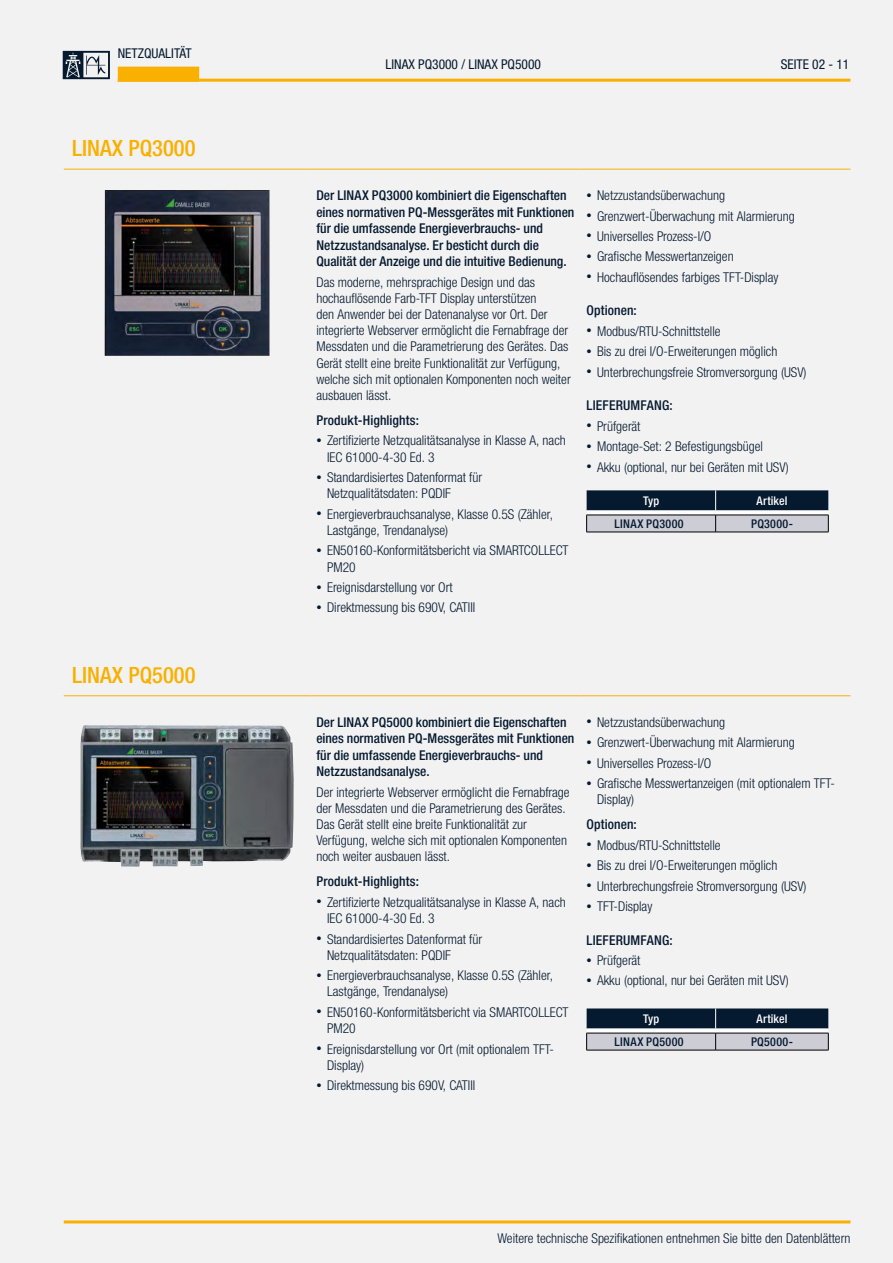
<style>
.page{position:relative;width:893px;height:1263px;background:#f2f2f2}
.page>*{position:absolute;margin:0;border:0;box-sizing:border-box;transform-origin:0 0}
.t1{font:500 condensed 22.5px "Helvetica Neue LTW1 G";color:#f9b000}
.t2{font:300 condensed 13.5px/16.2px "Helvetica Neue LTW1 G";color:#05192f}
.t3{font:500 condensed 13.5px/16.5px "Helvetica Neue LTW1 G";color:#05192f}
.t4{font:condensed 13.5px "Helvetica Neue LTW1 G";color:#05192f}
.t5{font:500 condensed 12px "Helvetica Neue LTW1 G";letter-spacing:.03em;color:#05192f}
.t6{font:500 condensed 12px "Helvetica Neue LTW1 G";letter-spacing:.015em;color:#fff}
.s1{font-weight:400;font-size:10.5px}
</style>
<div class="page">
<hr style="left:118px;top:79px;width:732px;height:3px;background:#f9b000">
<div style="left:118px;top:67px;width:81px;height:15px;background:#f9b000"></div>
<hr style="left:64px;top:1220px;width:786px;height:3px;background:#f9b000">
<svg style="left:63px;top:51px;width:47px;height:28px"></svg>
<hr style="left:64px;top:169px;width:246px;height:1px;background:#f9b000">
<hr style="left:310px;top:169px;width:270px;height:1px;background:#f9b000">
<hr style="left:580px;top:169px;width:270px;height:1px;background:#f9b000">
<hr style="left:64px;top:695px;width:246px;height:1px;background:#f9b000">
<hr style="left:310px;top:695px;width:270px;height:1px;background:#f9b000">
<hr style="left:580px;top:695px;width:270px;height:1px;background:#f9b000">
<img style="left:105px;top:190px;width:164px;height:166px">
<svg style="left:586px;top:490px;width:243px;height:42px;background:#6c7583"></svg>
<hr style="left:586px;top:532px;width:130px;height:1px;background:#000">
<hr style="left:716px;top:532px;width:112px;height:1px;background:#000">
<img style="left:81px;top:725px;width:213px;height:141px">
<svg style="left:586px;top:1008px;width:243px;height:42px;background:#6d7684"></svg>
<hr style="left:586px;top:1050px;width:130px;height:1px;background:#000">
<hr style="left:716px;top:1050px;width:112px;height:1px;background:#000">
<p class="t4" style="left:118px;top:45px;width:76px">NETZQUALITÄT</p>
<h1 class="t1" style="left:72px;top:135px;width:125px">LINAX PQ3000</h1>
<h1 class="t1" style="left:72px;top:661px;width:125px">LINAX PQ5000</h1>
<p class="t4" style="left:385px;top:56px;width:157px">LINAX PQ3000 / LINAX PQ5000</p>
<p class="t4" style="left:781px;top:56px;width:70px">SEITE 02 - 11</p>
<p class="t3" style="left:316px;top:187px;width:259px">Der LINAX PQ3000 kombiniert die Eigenschaften eines normativen PQ-Messgerätes mit Funktionen für die umfassende Energieverbrauchs- und Netzzustandsanalyse. Er besticht durch die Qualität der Anzeige und die intuitive Bedienung.</p>
<p class="t2" style="left:316px;top:274px;width:256px">Das moderne, mehrsprachige Design und das hochauflösende Farb-TFT Display unterstützen<br>den Anwender bei der Datenanalyse vor Ort. Der integrierte Webserver ermöglicht die Fernabfrage der Messdaten und die Parametrierung des Gerätes. Das Gerät stellt eine breite Funktionalität zur Verfügung, welche sich mit optionalen Komponenten noch weiter ausbauen lässt.</p>
<p class="t3" style="left:316px;top:412px;width:104px">Produkt-Highlights:</p>
<p class="t2" style="left:327px;top:433px;width:240px;text-indent:-11px"><span class="s1">•</span> Zertifizierte Netzqualitätsanalyse in Klasse A, nach<br>IEC 61000-4-30 Ed. 3</p>
<p class="t2" style="left:327px;top:469px;width:157px;text-indent:-11px"><span class="s1">•</span> Standardisiertes Datenformat für<br>Netzqualitätsdaten: PQDIF</p>
<p class="t2" style="left:327px;top:506px;width:227px;text-indent:-11px"><span class="s1">•</span> Energieverbrauchsanalyse, Klasse 0.5S (Zähler,<br>Lastgänge, Trendanalyse)</p>
<p class="t2" style="left:327px;top:543px;width:243px;text-indent:-11px"><span class="s1">•</span> EN50160-Konformitätsbericht via SMARTCOLLECT<br>PM20</p>
<p class="t2" style="left:316px;top:579px;width:138px"><span class="s1">•</span> Ereignisdarstellung vor Ort</p>
<p class="t2" style="left:316px;top:600px;width:160px"><span class="s1">•</span> Direktmessung bis 690V, CATIII</p>
<p class="t2" style="left:586px;top:187px;width:140px"><span class="s1">•</span> Netzzustandsüberwachung</p>
<p class="t2" style="left:586px;top:208px;width:210px"><span class="s1">•</span> Grenzwert-Überwachung mit Alarmierung</p>
<p class="t2" style="left:586px;top:228px;width:127px"><span class="s1">•</span> Universelles Prozess-I/O</p>
<p class="t2" style="left:586px;top:249px;width:149px"><span class="s1">•</span> Grafische Messwertanzeigen</p>
<p class="t2" style="left:586px;top:269px;width:194px"><span class="s1">•</span> Hochauflösendes farbiges TFT-Display</p>
<p class="t3" style="left:586px;top:302px;width:52px">Optionen:</p>
<p class="t2" style="left:586px;top:323px;width:136px"><span class="s1">•</span> Modbus/RTU-Schnittstelle</p>
<p class="t2" style="left:586px;top:344px;width:192px"><span class="s1">•</span> Bis zu drei I/O-Erweiterungen möglich</p>
<p class="t2" style="left:586px;top:364px;width:222px"><span class="s1">•</span> Unterbrechungsfreie Stromversorgung (USV)</p>
<p class="t3" style="left:586px;top:397px;width:88px">LIEFERUMFANG:</p>
<p class="t2" style="left:586px;top:418px;width:56px"><span class="s1">•</span> Prüfgerät</p>
<p class="t2" style="left:586px;top:438px;width:178px"><span class="s1">•</span> Montage-Set: 2 Befestigungsbügel</p>
<p class="t2" style="left:586px;top:459px;width:204px"><span class="s1">•</span> Akku (optional, nur bei Geräten mit USV)</p>
<p class="t6" style="left:643px;top:493px;width:18px">Typ</p>
<p class="t6" style="left:756px;top:493px;width:33px">Artikel</p>
<p class="t5" style="left:615px;top:516px;width:70px">LINAX PQ3000</p>
<p class="t5" style="left:751px;top:516px;width:43px">PQ3000-</p>
<p class="t3" style="left:316px;top:714px;width:259px">Der LINAX PQ5000 kombiniert die Eigenschaften eines normativen PQ-Messgerätes mit Funktionen für die umfassende Energieverbrauchs- und Netzzustandsanalyse.</p>
<p class="t2" style="left:316px;top:784px;width:255px">Der integrierte Webserver ermöglicht die Fernabfrage der Messdaten und die Parametrierung des Gerätes.<br>Das Gerät stellt eine breite Funktionalität zur Verfügung, welche sich mit optionalen Komponenten noch weiter ausbauen lässt.</p>
<p class="t3" style="left:316px;top:873px;width:104px">Produkt-Highlights:</p>
<p class="t2" style="left:327px;top:894px;width:240px;text-indent:-11px"><span class="s1">•</span> Zertifizierte Netzqualitätsanalyse in Klasse A, nach<br>IEC 61000-4-30 Ed. 3</p>
<p class="t2" style="left:327px;top:931px;width:157px;text-indent:-11px"><span class="s1">•</span> Standardisiertes Datenformat für<br>Netzqualitätsdaten: PQDIF</p>
<p class="t2" style="left:327px;top:967px;width:227px;text-indent:-11px"><span class="s1">•</span> Energieverbrauchsanalyse, Klasse 0.5S (Zähler,<br>Lastgänge, Trendanalyse)</p>
<p class="t2" style="left:327px;top:1004px;width:243px;text-indent:-11px"><span class="s1">•</span> EN50160-Konformitätsbericht via SMARTCOLLECT<br>PM20</p>
<p class="t2" style="left:327px;top:1041px;width:229px;text-indent:-11px"><span class="s1">•</span> Ereignisdarstellung vor Ort (mit optionalem TFT-<br>Display)</p>
<p class="t2" style="left:316px;top:1077px;width:160px"><span class="s1">•</span> Direktmessung bis 690V, CATIII</p>
<p class="t2" style="left:586px;top:714px;width:140px"><span class="s1">•</span> Netzzustandsüberwachung</p>
<p class="t2" style="left:586px;top:734px;width:210px"><span class="s1">•</span> Grenzwert-Überwachung mit Alarmierung</p>
<p class="t2" style="left:586px;top:755px;width:127px"><span class="s1">•</span> Universelles Prozess-I/O</p>
<p class="t2" style="left:597px;top:775px;width:239px;text-indent:-11px"><span class="s1">•</span> Grafische Messwertanzeigen (mit optionalem TFT-<br>Display)</p>
<p class="t3" style="left:586px;top:816px;width:52px">Optionen:</p>
<p class="t2" style="left:586px;top:837px;width:136px"><span class="s1">•</span> Modbus/RTU-Schnittstelle</p>
<p class="t2" style="left:586px;top:857px;width:192px"><span class="s1">•</span> Bis zu drei I/O-Erweiterungen möglich</p>
<p class="t2" style="left:586px;top:878px;width:222px"><span class="s1">•</span> Unterbrechungsfreie Stromversorgung (USV)</p>
<p class="t2" style="left:586px;top:898px;width:67px"><span class="s1">•</span> TFT-Display</p>
<p class="t3" style="left:586px;top:931px;width:88px">LIEFERUMFANG:</p>
<p class="t2" style="left:586px;top:952px;width:56px"><span class="s1">•</span> Prüfgerät</p>
<p class="t2" style="left:586px;top:973px;width:204px"><span class="s1">•</span> Akku (optional, nur bei Geräten mit USV)</p>
<p class="t6" style="left:643px;top:1011px;width:18px">Typ</p>
<p class="t6" style="left:756px;top:1011px;width:33px">Artikel</p>
<p class="t5" style="left:615px;top:1034px;width:70px">LINAX PQ5000</p>
<p class="t5" style="left:751px;top:1034px;width:43px">PQ5000-</p>
<p class="t2" style="left:498px;top:1230px;width:354px">Weitere technische Spezifikationen entnehmen Sie bitte den Datenblättern</p>
</div>
